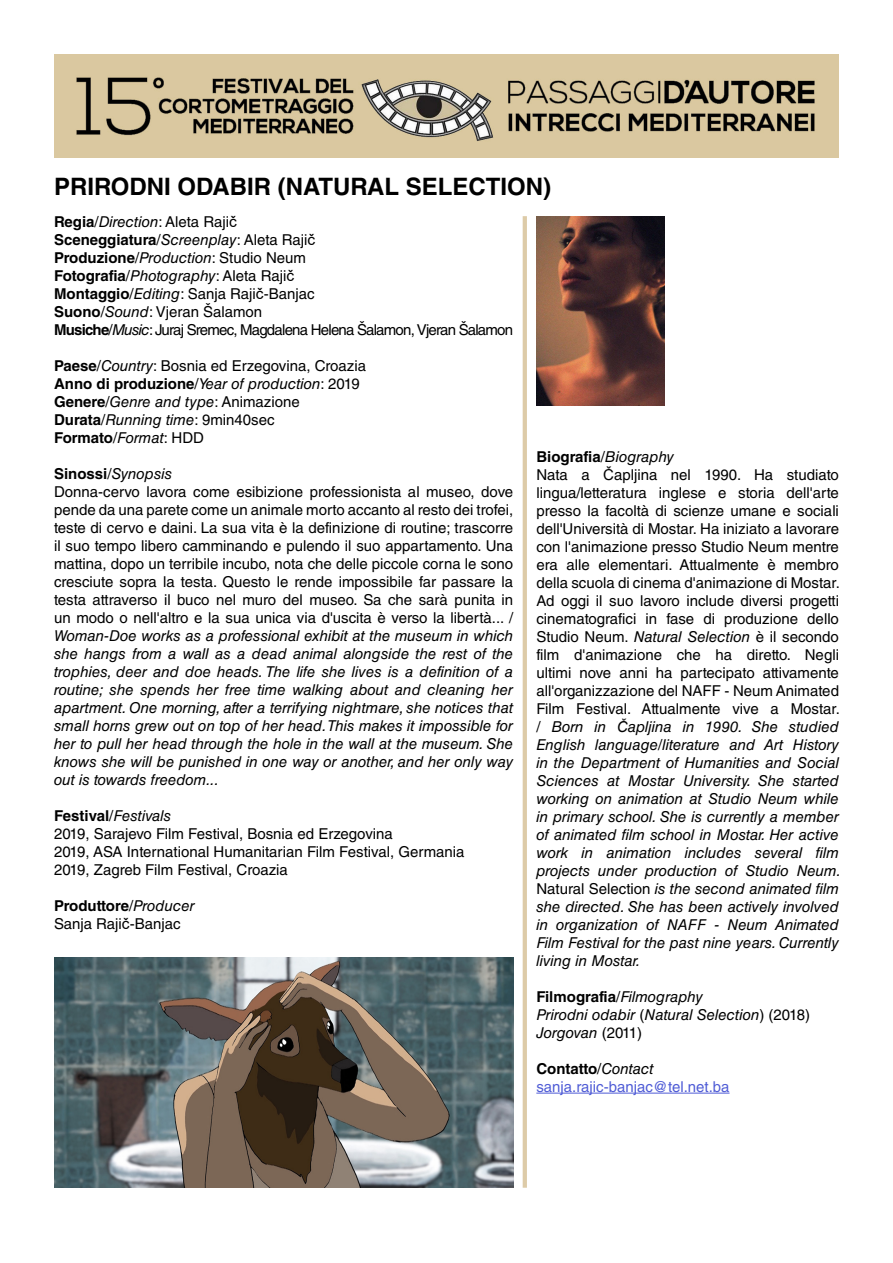
<style>
.page{position:relative;width:893px;height:1263px;background:#fff}
.page>*{position:absolute;margin:0;border:0;box-sizing:border-box;transform-origin:0 0}
.t1{font:700 24px "Helvetica LT Std";color:#000}
.t2{font:15px/18px "Helvetica LT Std";color:#000;text-align:justify}
.t3{font:700 15px "Helvetica LT Std";color:#000}
.t4{font:italic 15px "Helvetica LT Std";color:#000}
.t5{font:15px "Helvetica LT Std";letter-spacing:-.05em;color:#000}
.t6{font:15px "Helvetica LT Std";color:#4f5cd6}
.t7{font:700 15px "Helvetica LT Std";letter-spacing:-.02em;color:#000}
.s1{font-weight:700}
.s2{font-style:italic}
.s3{font-family:"Arial";font-size:15.45px}
.s4{font-weight:400}
.s5{font-weight:400;font-style:italic}
.s6{font-family:"Arial";font-weight:400;font-size:15.45px}
.s7{font-weight:700;font-style:normal}
.s8{font-style:normal}
.s9{font-family:"Arial"}
.s10{font-family:"Arial";font-style:italic}
</style>
<div class="page">
<hr style="left:523px;top:216px;width:4px;height:972px;background:#ddcba8">
<div style="left:54px;top:54px;width:785px;height:103px;background:#dac8a0"></div>
<img style="left:76px;top:77px;width:739px;height:64px">
<img style="left:536px;top:216px;width:128px;height:189px">
<img style="left:54px;top:957px;width:459px;height:231px">
<hr style="left:536px;top:1093px;width:193px;height:1px;background:#4f5cd6">
<p class="t1" style="left:54px;top:172px;width:499px">PRIRODNI ODABIR (NATURAL SELECTION)</p>
<p class="t2" style="left:54px;top:213px;width:184px"><span class="s1">Regia</span>/<span class="s2">Direction</span>: Aleta Raji<span class="s3">č</span></p>
<p class="t3" style="left:54px;top:231px;width:263px">Sceneggiatura<span class="s4">/</span><span class="s5">Screenplay</span><span class="s4">: Aleta Raji</span><span class="s6">č</span></p>
<p class="t2" style="left:54px;top:249px;width:253px"><span class="s1">Produzione</span>/<span class="s2">Production</span>: Studio Neum</p>
<p class="t2" style="left:54px;top:267px;width:242px"><span class="s1">Fotografia</span>/<span class="s2">Photography</span>: Aleta Raji<span class="s3">č</span></p>
<p class="t2" style="left:54px;top:285px;width:262px"><span class="s1">Montaggio</span>/<span class="s2">Editing</span>: Sanja Raji<span class="s3">č</span>-Banjac</p>
<p class="t2" style="left:54px;top:303px;width:210px"><span class="s1">Suono</span>/<span class="s2">Sound</span>: Vjeran Šalamon</p>
<p class="t5" style="left:54px;top:321px;width:461px"><span class="s1">Musiche</span>/<span class="s2">Music</span>: Juraj Sremec, Magdalena Helena Šalamon, Vjeran Šalamon</p>
<p class="t2" style="left:54px;top:357px;width:314px"><span class="s1">Paese</span>/<span class="s2">Country</span>: Bosnia ed Erzegovina, Croazia</p>
<p class="t3" style="left:54px;top:375px;width:307px">Anno di produzione<span class="s4">/</span><span class="s5">Year of production</span><span class="s4">: 2019</span></p>
<p class="t2" style="left:54px;top:393px;width:247px"><span class="s1">Genere</span>/<span class="s2">Genre and type</span>: Animazione</p>
<p class="t2" style="left:54px;top:411px;width:222px"><span class="s1">Durata</span>/<span class="s2">Running time</span>: 9min40sec</p>
<p class="t3" style="left:54px;top:429px;width:152px">Formato<span class="s4">/</span><span class="s5">Format</span><span class="s4">: HDD</span></p>
<p class="t4" style="left:54px;top:465px;width:120px"><span class="s7">Sinossi</span><span class="s8">/</span>Synopsis</p>
<p class="t2" style="left:54px;top:483px;width:461px">Donna-cervo lavora come esibizione professionista al museo, dove pende da una parete come un animale morto accanto al resto dei trofei, teste di cervo e daini. La sua vita è la definizione di routine; trascorre il suo tempo libero camminando e pulendo il suo appartamento. Una mattina, dopo un terribile incubo, nota che delle piccole corna le sono cresciute sopra la testa. Questo le rende impossibile far passare la testa attraverso il buco nel muro del museo. Sa che sarà punita in un modo o nell'altro e la sua unica via d'uscita è verso la libertà... / <span class="s2">Woman-Doe works as a professional exhibit at the museum in which she hangs from a wall as a dead animal alongside the rest of the trophies, deer and doe heads. The life she lives is a definition of a routine; she spends her free time walking about and cleaning her apartment. One morning, after a terrifying nightmare, she notices that small horns grew out on top of her head. This makes it impossible for her to pull her head through the hole in the wall at the museum. She knows she will be punished in one way or another, and her only way out is towards freedom...</span></p>
<p class="t4" style="left:54px;top:807px;width:119px"><span class="s7">Festival</span><span class="s8">/</span>Festivals</p>
<p class="t2" style="left:54px;top:825px;width:340px">2019, Sarajevo Film Festival, Bosnia ed Erzegovina</p>
<p class="t2" style="left:54px;top:843px;width:412px">2019, ASA International Humanitarian Film Festival, Germania</p>
<p class="t2" style="left:54px;top:861px;width:235px">2019, Zagreb Film Festival, Croazia</p>
<p class="t7" style="left:54px;top:897px;width:142px">Produttore<span class="s4">/</span><span class="s5">Producer</span></p>
<p class="t2" style="left:54px;top:915px;width:128px">Sanja Raji<span class="s3">č</span>-Banjac</p>
<p class="t3" style="left:536px;top:447px;width:139px">Biografia<span class="s4">/</span><span class="s5">Biography</span></p>
<p class="t2" style="left:536px;top:465px;width:306px;text-align:left">Nata a <span class="s9">Č</span>apljina nel 1990. Ha studiato lingua/letteratura inglese e storia dell'arte presso la facoltà di scienze umane e sociali dell'Università di Mostar. Ha iniziato a lavorare con l'animazione presso Studio Neum mentre era alle elementari. Attualmente è membro della scuola di cinema d'animazione di Mostar.<br>Ad oggi il suo lavoro include diversi progetti cinematografici in fase di produzione dello Studio Neum. <span class="s2">Natural Selection</span> è il secondo film d'animazione che ha diretto. Negli ultimi nove anni ha partecipato attivamente all'organizzazione del NAFF - Neum Animated Film Festival. Attualmente vive a Mostar. / <span class="s2">Born in</span> <span class="s10">Č</span><span class="s2">apljina in 1990. She studied English language/literature and Art History in the Department of Humanities and Social Sciences at Mostar University. She started working on animation at Studio Neum while in primary school. She is currently a member of animated film school in Mostar. Her active work in animation includes several film projects under production of Studio Neum.<br></span>Natural Selection <span class="s2">is the second animated film she directed. She has been actively involved in organization of NAFF - Neum Animated Film Festival for the past nine years. Currently living in Mostar.</span></p>
<p class="t3" style="left:536px;top:987px;width:168px">Filmografia<span class="s4">/</span><span class="s5">Filmography</span></p>
<p class="t4" style="left:536px;top:1006px;width:275px">Prirodni odabir <span class="s8">(</span>Natural Selection<span class="s8">) (2018)</span></p>
<p class="t4" style="left:536px;top:1024px;width:107px">Jorgovan <span class="s8">(2011)</span></p>
<p class="t3" style="left:536px;top:1059px;width:119px">Contatto<span class="s4">/</span><span class="s5">Contact</span></p>
<p class="t6" style="left:536px;top:1078px;width:195px">sanja.rajic-banjac@tel.net.ba</p>
</div>
